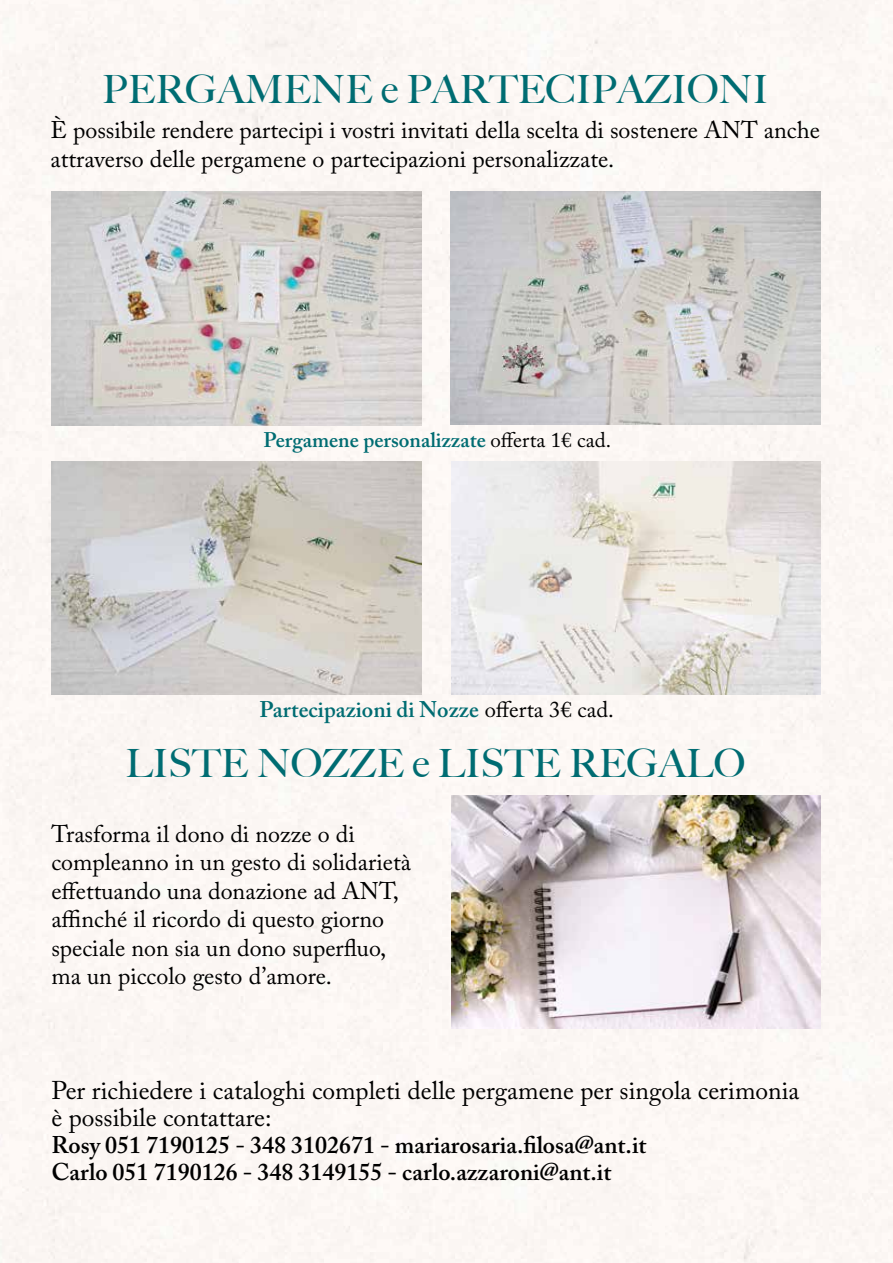
<style>
.page{position:relative;width:893px;height:1263px;background:#fbf6f3}
.page>*{position:absolute;margin:0;border:0;box-sizing:border-box;transform-origin:0 0}
.t1{font:500 39px "Big Caslon";color:#006c72}
.t2{font:25.5px/27px "Adobe Caslon Pro";color:#000}
.t3{font:24px/28.5px "Adobe Caslon Pro";color:#000}
.t4{font:600 24px/27px "Adobe Caslon Pro";color:#000}
.t5{font:600 22.5px "Adobe Caslon Pro";color:#006c72}
.t6{font:600 21px "Adobe Caslon Pro";color:#006c72}
.s1{font-weight:400;color:#000}
</style>
<div class="page">
<img style="left:52px;top:192px;width:370px;height:234px">
<img style="left:451px;top:192px;width:370px;height:232px">
<img style="left:52px;top:462px;width:370px;height:232px">
<img style="left:451px;top:462px;width:370px;height:232px">
<img style="left:452px;top:796px;width:368px;height:232px">
<h1 class="t1" style="left:102px;top:57px;width:668px">PERGAMENE e PARTECIPAZIONI</h1>
<p class="t3" style="left:50px;top:116px;width:771px">È possibile rendere partecipi i vostri invitati della scelta di sostenere ANT anche attraverso delle pergamene o partecipazioni personalizzate.</p>
<p class="t6" style="left:263px;top:427px;width:349px">Pergamene personalizzate <span class="s1">offerta 1€ cad.</span></p>
<p class="t5" style="left:259px;top:696px;width:356px">Partecipazioni di Nozze <span class="s1">offerta 3€ cad.</span></p>
<h1 class="t1" style="left:125px;top:731px;width:621px">LISTE NOZZE e LISTE REGALO</h1>
<p class="t3" style="left:51px;top:819px;width:361px">Trasforma il dono di nozze o di compleanno in un gesto di solidarietà effettuando una donazione ad ANT, affinché il ricordo di questo giorno speciale non sia un dono superfluo, ma un piccolo gesto d’amore.</p>
<p class="t2" style="left:51px;top:1076px;width:749px">Per richiedere i cataloghi completi delle pergamene per singola cerimonia è possibile contattare:</p>
<p class="t4" style="left:51px;top:1131px;width:597px">Rosy 051 7190125 - 348 3102671 - mariarosaria.filosa@ant.it<br>Carlo 051 7190126 - 348 3149155 - carlo.azzaroni@ant.it</p>
</div>
